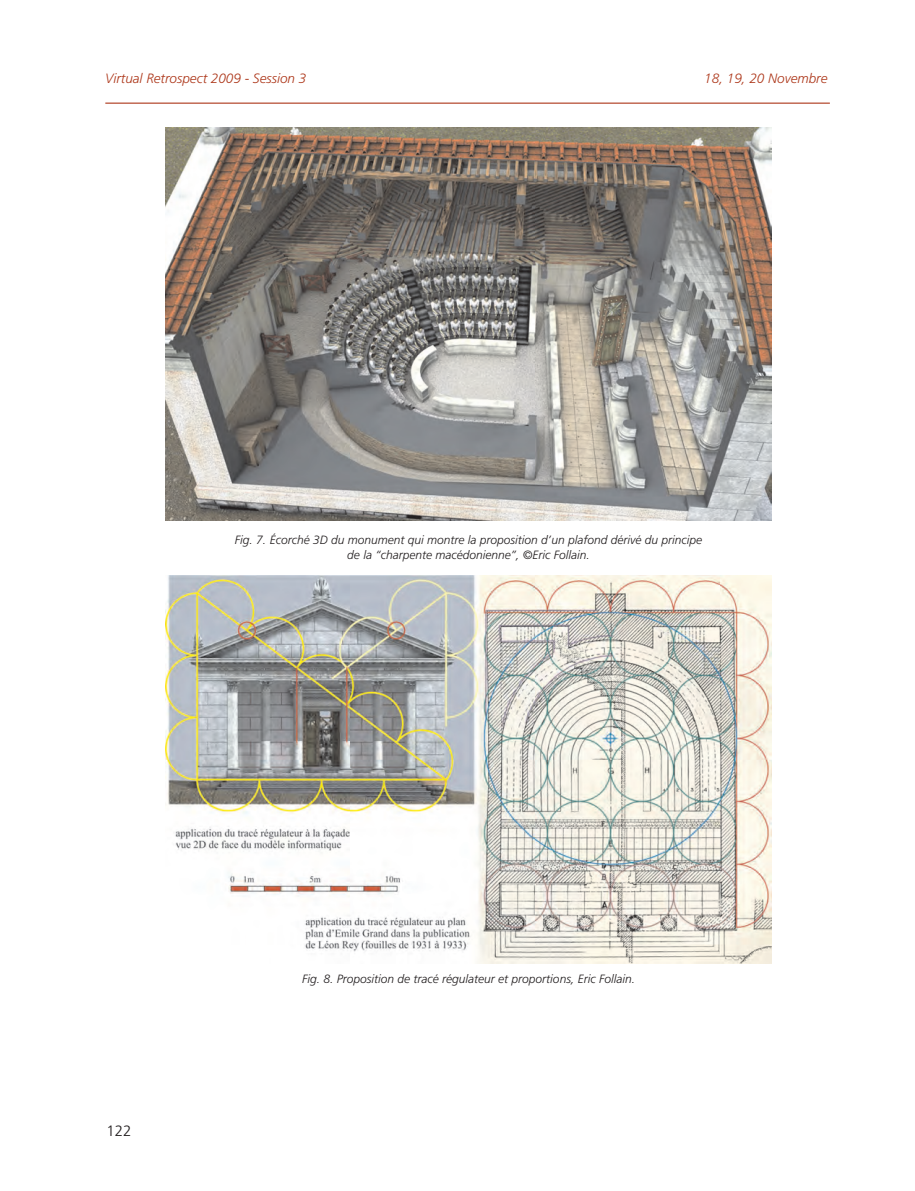
<style>
.page{position:relative;width:915px;height:1191px;background:#fff}
.page>*{position:absolute;margin:0;border:0;box-sizing:border-box;transform-origin:0 0}
.t1{font:300 15px "Frutiger";color:#231f20}
.t2{font:italic 300 13.5px "Frutiger";color:#ad371a}
.t3{font:italic 300 12px/14.4px "Frutiger";color:#231f20;text-align:center}
</style>
<div class="page">
<hr style="left:105px;top:103px;width:724px;height:1px;background:#ad371a">
<img style="left:166px;top:128px;width:605px;height:393px">
<img style="left:166px;top:576px;width:605px;height:387px">
<p class="t2" style="left:105px;top:70px;width:202px">Virtual Retrospect 2009 - Session 3</p>
<p class="t2" style="left:704px;top:70px;width:125px">18, 19, 20 Novembre</p>
<p class="t3" style="left:235px;top:533px;width:468px">Fig. 7. Écorché 3D du monument qui montre la proposition d’un plafond dérivé du principe de la “charpente macédonienne”, ©Eric Follain.</p>
<p class="t1" style="left:106px;top:1122px;width:27px">122</p>
<p class="t3" style="left:302px;top:972px;width:334px">Fig. 8. Proposition de tracé régulateur et proportions, Eric Follain.</p>
</div>
